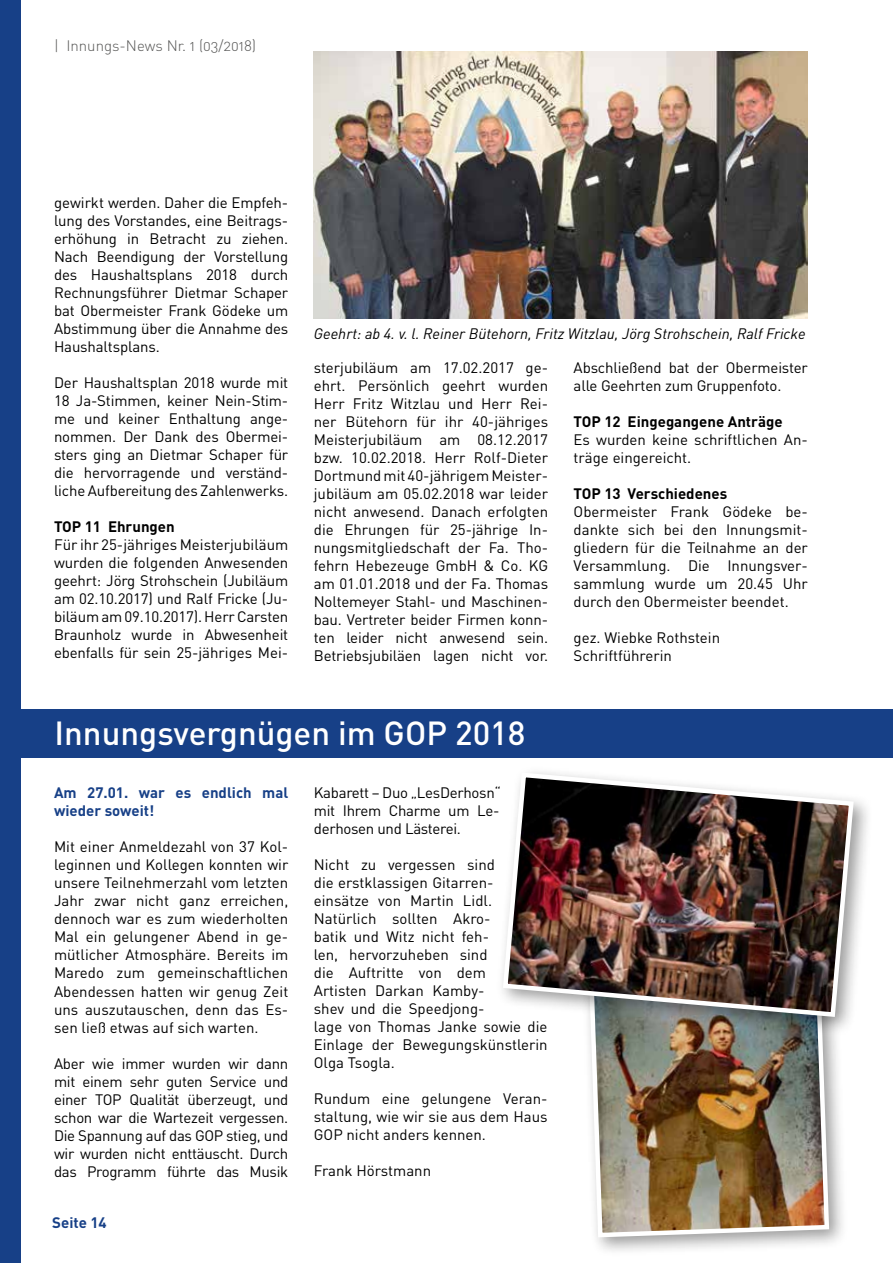
<style>
.page{position:relative;width:893px;height:1263px;background:#fff}
.page>*{position:absolute;margin:0;border:0;box-sizing:border-box;transform-origin:0 0}
.t1{font:500 33px "DIN";color:#fff}
.t2{font:15px/18px "DIN";color:#000;text-align:justify}
.t3{font:italic 15px "DIN";color:#000}
.t4{font:700 15px "DIN";color:#000}
.t5{font:700 15px/18px "DIN";color:#174087}
.t6{font:15px "DIN Light Alternate";color:#575756}
</style>
<div class="page">
<div style="left:0;top:0;width:21px;height:1263px;background:#174087"></div>
<div style="left:0;top:709px;width:893px;height:49px;background:#174087"></div>
<div style="left:581px;top:958px;width:268px;height:299px;background:#000;opacity:.4"></div>
<img style="left:587px;top:1036px;width:244px;height:204px">
<img style="left:314px;top:51px;width:494px;height:268px">
<div style="left:496px;top:765px;width:377px;height:271px;background:#000;opacity:.4"></div>
<img style="left:500px;top:770px;width:356px;height:249px">
<p class="t6" style="left:54px;top:36px;width:204px">| Innungs-News Nr. 1 (03/2018)</p>
<p class="t2" style="left:54px;top:193px;width:236px">gewirkt werden. Daher die Empfeh&shy;lung des Vorstandes, eine Beitrags&shy;erhöhung in Betracht zu ziehen.<br>Nach Beendigung der Vorstellung des Haushaltsplans 2018 durch Rechnungsführer Dietmar Schaper bat Obermeister Frank Gödeke um Abstimmung über die Annahme des Haushaltsplans.</p>
<p class="t2" style="left:54px;top:373px;width:236px">Der Haushaltsplan 2018 wurde mit 18 Ja-Stimmen, keiner Nein-Stim&shy;me und keiner Enthaltung ange&shy;nommen. Der Dank des Obermei&shy;sters ging an Dietmar Schaper für die hervorragende und verständ&shy;liche Aufbereitung des Zahlenwerks.</p>
<p class="t4" style="left:54px;top:517px;width:122px">TOP 11 Ehrungen</p>
<p class="t2" style="left:54px;top:535px;width:236px">Für ihr 25-jähriges Meisterjubiläum wurden die folgenden Anwesenden geehrt: Jörg Strohschein (Jubiläum am 02.10.2017) und Ralf Fricke (Ju&shy;biläum am 09.10.2017). Herr Carsten Braunholz wurde in Abwesenheit ebenfalls für sein 25-jähriges Mei-</p>
<p class="t3" style="left:314px;top:324px;width:493px">Geehrt: ab 4. v. l. Reiner Bütehorn, Fritz Witzlau, Jörg Strohschein, Ralf Fricke</p>
<p class="t2" style="left:314px;top:358px;width:236px">sterjubiläum am 17.02.2017 ge&shy;ehrt. Persönlich geehrt wurden Herr Fritz Witzlau und Herr Rei&shy;ner Bütehorn für ihr 40-jähriges Meisterjubiläum am 08.12.2017 bzw. 10.02.2018. Herr Rolf-Dieter Dortmund mit 40-jährigem Meister&shy;jubiläum am 05.02.2018 war leider nicht anwesend. Danach erfolgten die Ehrungen für 25-jährige In&shy;nungsmitgliedschaft der Fa. Tho&shy;fehrn Hebezeuge GmbH &amp; Co. KG am 01.01.2018 und der Fa. Thomas Noltemeyer Stahl- und Maschinen&shy;bau. Vertreter beider Firmen konn&shy;ten leider nicht anwesend sein.<br>Betriebsjubiläen lagen nicht vor.</p>
<p class="t2" style="left:574px;top:358px;width:236px">Abschließend bat der Obermeister alle Geehrten zum Gruppenfoto.</p>
<p class="t4" style="left:574px;top:411px;width:210px">TOP 12 Eingegangene Anträge</p>
<p class="t2" style="left:574px;top:430px;width:236px">Es wurden keine schriftlichen An&shy;träge eingereicht.</p>
<p class="t4" style="left:574px;top:483px;width:155px">TOP 13 Verschiedenes</p>
<p class="t2" style="left:574px;top:502px;width:236px">Obermeister Frank Gödeke be&shy;dankte sich bei den Innungsmit&shy;gliedern für die Teilnahme an der Versammlung. Die Innungsver&shy;sammlung wurde um 20.45 Uhr durch den Obermeister beendet.</p>
<p class="t2" style="left:574px;top:628px;width:148px">gez. Wiebke Rothstein<br>Schriftführerin</p>
<h1 class="t1" style="left:55px;top:712px;width:472px">Innungsvergnügen im GOP 2018</h1>
<p class="t5" style="left:54px;top:783px;width:236px">Am 27.01. war es endlich mal wieder soweit!</p>
<p class="t2" style="left:54px;top:838px;width:236px">Mit einer Anmeldezahl von 37 Kol&shy;leginnen und Kollegen konnten wir unsere Teilnehmerzahl vom letzten Jahr zwar nicht ganz erreichen, dennoch war es zum wiederholten Mal ein gelungener Abend in ge&shy;mütlicher Atmosphäre. Bereits im Maredo zum gemeinschaftlichen Abendessen hatten wir genug Zeit uns auszutauschen, denn das Es&shy;sen ließ etwas auf sich warten.</p>
<p class="t2" style="left:54px;top:1054px;width:236px">Aber wie immer wurden wir dann mit einem sehr guten Service und einer TOP Qualität überzeugt, und schon war die Wartezeit vergessen.<br>Die Spannung auf das GOP stieg, und wir wurden nicht enttäuscht. Durch das Programm führte das Musik</p>
<p class="t5" style="left:52px;top:1213px;width:56px">Seite 14</p>
<p class="t2" style="left:314px;top:783px;width:189px">Kabarett – Duo „LesDerhosn“ mit Ihrem Charme um Le&shy;derhosen und Lästerei.</p>
<p class="t2" style="left:314px;top:855px;width:235px;text-align:left">Nicht zu vergessen sind<br>die erstklassigen Gitarren&shy;einsätze von Martin Lidl.<br>Natürlich sollten Akro-<br>batik und Witz nicht feh-<br>len, hervorzuheben sind<br>die Auftritte von dem<br>Artisten Darkan Kamby-<br>shev und die Speedjong-<br>lage von Thomas Janke sowie die<br>Einlage der Bewegungskünstlerin<br>Olga Tsogla.</p>
<p class="t2" style="left:314px;top:1089px;width:235px">Rundum eine gelungene Veran&shy;staltung, wie wir sie aus dem Haus GOP nicht anders kennen.</p>
<p class="t2" style="left:314px;top:1161px;width:119px">Frank Hörstmann</p>
</div>
